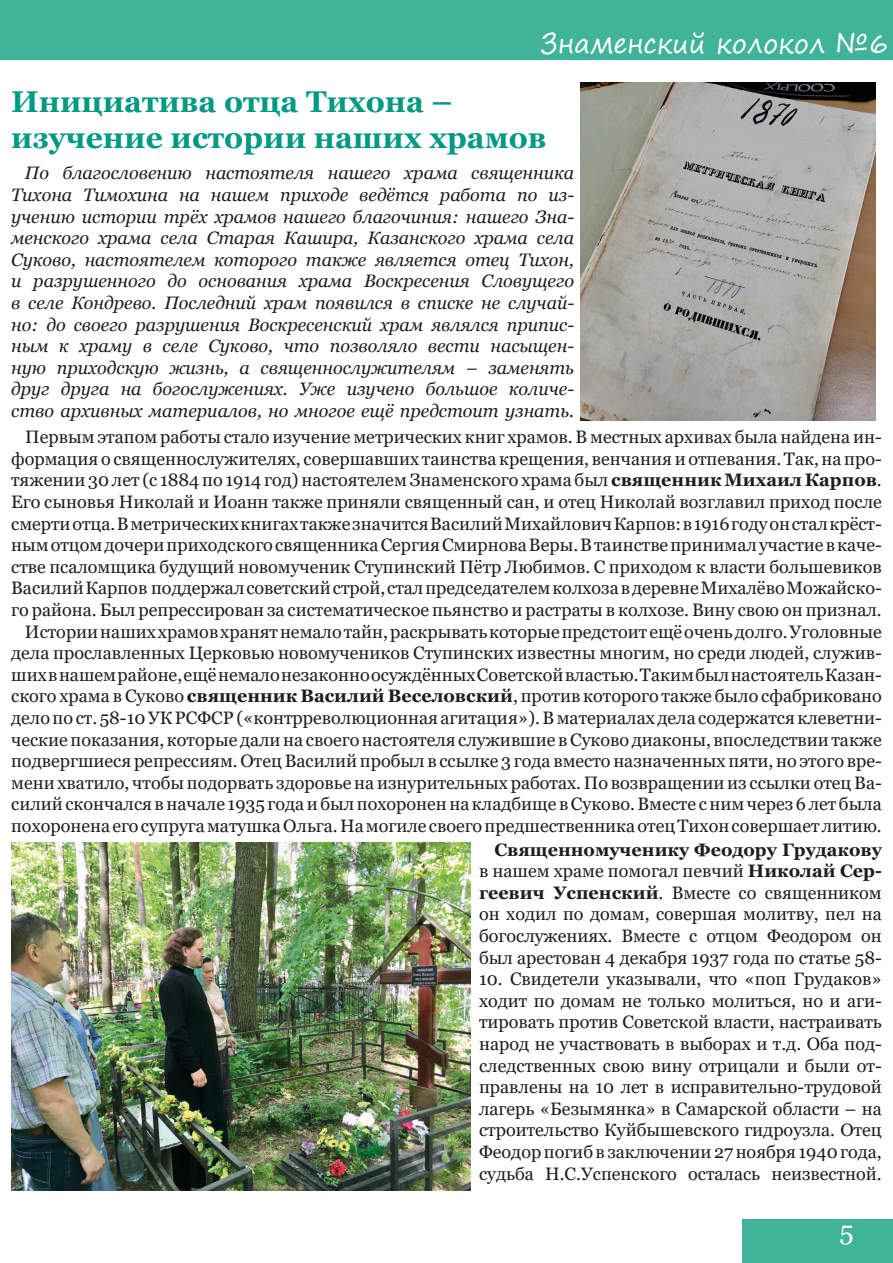
<style>
.page{position:relative;width:893px;height:1263px;background:#fff}
.page>*{position:absolute;margin:0;border:0;box-sizing:border-box;transform-origin:0 0}
.t1{font:700 30px "Georgia";color:#009982}
.t2{font:27px "Segoe Print";color:#fff}
.t3{font:27px "Georgia";color:#fff}
.t4{font:18px/21.6px "Georgia";color:#1d1d1b;text-align:justify}
.t5{font:italic 18px/21.6px "Georgia";color:#1d1d1b;text-align:justify}
.s1{font-weight:700}
</style>
<div class="page">
<div style="left:0;top:0;width:893px;height:60px;background:#40b498"></div>
<div style="left:742px;top:1219px;width:151px;height:44px;background:#40b498"></div>
<img style="left:580px;top:83px;width:296px;height:338px">
<img style="left:11px;top:842px;width:460px;height:349px">
<p class="t2" style="left:541px;top:19px;width:349px">Знаменский колокол №6</p>
<p class="t1" style="left:11px;top:82px;width:443px">Инициатива отца Тихона –</p>
<p class="t1" style="left:11px;top:118px;width:537px">изучение истории наших храмов</p>
<p class="t5" style="left:11px;top:163px;width:564px;text-indent:14px">По благословению настоятеля нашего храма священника Тихона Тимохина на нашем приходе ведётся работа по из&shy;учению истории трёх храмов нашего благочиния: нашего Зна&shy;менского храма села Старая Кашира, Казанского храма села Суково, настоятелем которого также является отец Тихон, и разрушенного до основания храма Воскресения Словущего в селе Кондрево. Последний храм появился в списке не случай&shy;но: до своего разрушения Воскресенский храм являлся припис&shy;ным к храму в селе Суково, что позволяло вести насыщен&shy;ную приходскую жизнь, а священнослужителям – заменять друг друга на богослужениях. Уже изучено большое количе&shy;ство архивных материалов, но многое ещё предстоит узнать.</p>
<p class="t4" style="left:11px;top:426px;width:872px;text-indent:14px">Первым этапом работы стало изучение метрических книг храмов. В местных архивах была найдена ин&shy;формация о священнослужителях, совершавших таинства крещения, венчания и отпевания. Так, на про&shy;тяжении 30 лет (с 1884 по 1914 год) настоятелем Знаменского храма был <span class="s1">священник Михаил Карпов</span>.<br>Его сыновья Николай и Иоанн также приняли священный сан, и отец Николай возглавил приход после смерти отца. В метрических книгах также значится Василий Михайлович Карпов: в 1916 году он стал крёст&shy;ным отцом дочери приходского священника Сергия Смирнова Веры. В таинстве принимал участие в каче&shy;стве псаломщика будущий новомученик Ступинский Пётр Любимов. С приходом к власти большевиков Василий Карпов поддержал советский строй, стал председателем колхоза в деревне Михалёво Можайско&shy;го района. Был репрессирован за систематическое пьянство и растраты в колхозе. Вину свою он признал.</p>
<p class="t4" style="left:11px;top:621px;width:872px;text-indent:14px">Истории наших храмов хранят немало тайн, раскрывать которые предстоит ещё очень долго. Уголовные дела прославленных Церковью новомучеников Ступинских известны многим, но среди людей, служив&shy;ших в нашем районе, ещё немало незаконно осуждённых Советской властью. Таким был настоятель Казан&shy;ского храма в Суково <span class="s1">священник Василий Веселовский</span>, против которого также было сфабриковано дело по ст. 58-10 УК РСФСР («контрреволюционная агитация»). В материалах дела содержатся клеветни&shy;ческие показания, которые дали на своего настоятеля служившие в Суково диаконы, впоследствии также подвергшиеся репрессиям. Отец Василий пробыл в ссылке 3 года вместо назначенных пяти, но этого вре&shy;мени хватило, чтобы подорвать здоровье на изнурительных работах. По возвращении из ссылки отец Ва&shy;силий скончался в начале 1935 года и был похоронен на кладбище в Суково. Вместе с ним через 6 лет была похоронена его супруга матушка Ольга. На могиле своего предшественника отец Тихон совершает литию.</p>
<p class="t4" style="left:479px;top:839px;width:404px;text-indent:15px"><span class="s1">Священномученику Феодору Грудакову </span>в нашем храме помогал певчий <span class="s1">Николай Сер&shy;геевич Успенский</span>. Вместе со священником он ходил по домам, совершая молитву, пел на богослужениях. Вместе с отцом Феодором он был арестован 4 декабря 1937 года по статье 58-</p>
<p class="t4" style="left:479px;top:968px;width:404px">10. Свидетели указывали, что «поп Грудаков» ходит по домам не только молиться, но и аги&shy;тировать против Советской власти, настраивать народ не участвовать в выборах и т.д. Оба под&shy;следственных свою вину отрицали и были от&shy;правлены на 10 лет в исправительно-трудовой лагерь «Безымянка» в Самарской области – на строительство Куйбышевского гидроузла. Отец Феодор погиб в заключении 27 ноября 1940 года, судьба Н.С.Успенского осталась неизвестной.</p>
<p class="t3" style="left:840px;top:1214px;width:16px">5</p>
</div>
